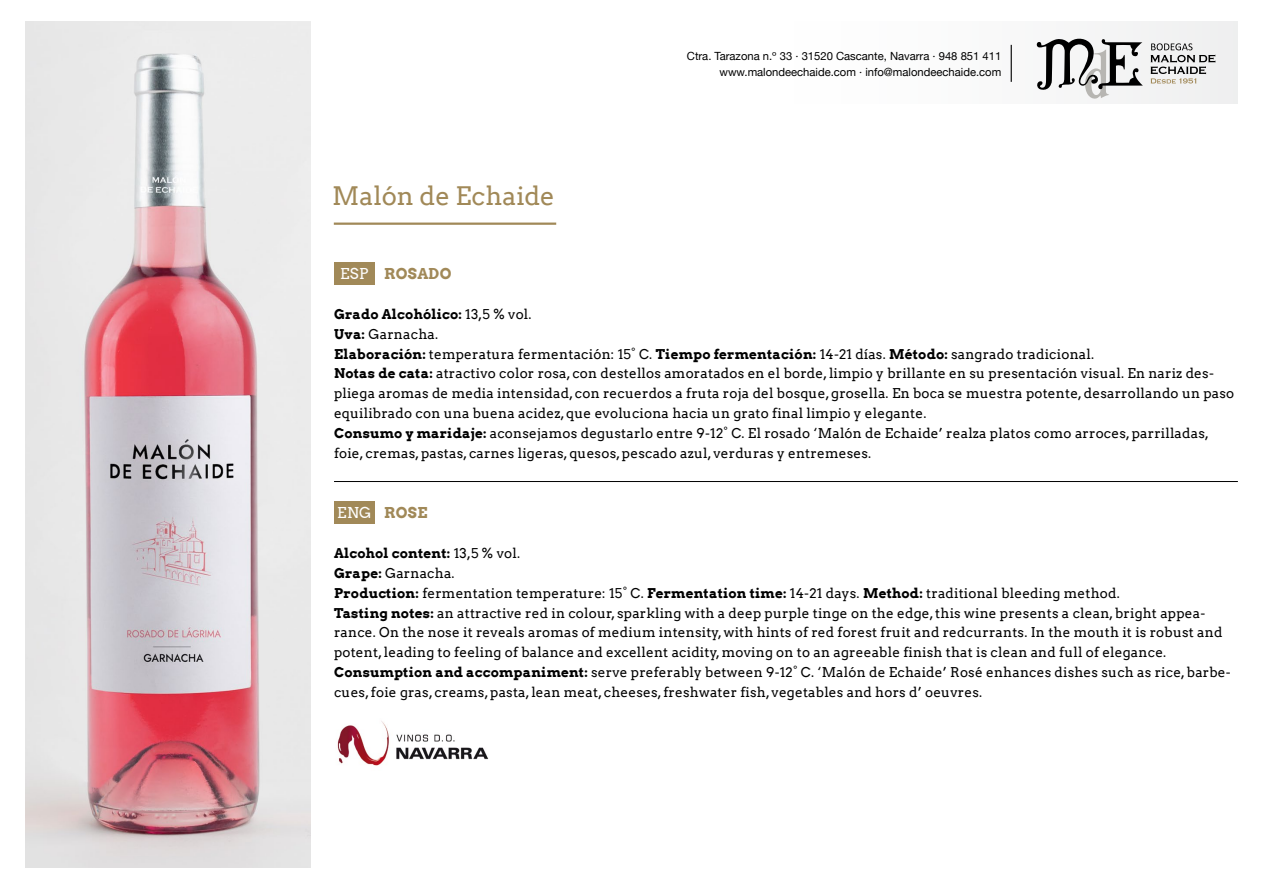
<style>
.page{position:relative;width:1263px;height:893px;background:#fff}
.page>*{position:absolute;margin:0;border:0;box-sizing:border-box;transform-origin:0 0}
.t1{font:25.5px "Arvo";color:#a18958}
.t2{font:700 15px "Arvo";letter-spacing:.02em;color:#a18958}
.t3{font:13.5px/19.8px "Arvo";letter-spacing:.015em;color:#000}
.t4{font:11.25px/16.5px "Helvetica Neue";color:#000;text-align:right}
.s1{font-weight:400;color:#fff}
.s2{font-weight:700}
</style>
<div class="page">
<svg style="left:1036px;top:37px;width:107px;height:62px"></svg>
<svg style="left:1150px;top:43px;width:65px;height:41px"></svg>
<hr style="left:1011px;top:45px;width:1px;height:37px;background:#000">
<hr style="left:334px;top:223px;width:222px;height:2px;background:#a18958">
<div style="left:334px;top:262px;width:41px;height:22px;background:#a18958"></div>
<div style="left:334px;top:501px;width:41px;height:22px;background:#a18958"></div>
<hr style="left:334px;top:481px;width:904px;height:1px;background:#000">
<img style="left:26px;top:21px;width:284px;height:846px">
<img style="left:337px;top:721px;width:152px;height:45px">
<h1 class="t1" style="left:332px;top:181px;width:224px">Malón de Echaide</h1>
<p class="t4" style="left:687px;top:48px;width:316px">Ctra. Tarazona n.º 33 · 31520 Cascante, Navarra · 948 851 411 www.malondeechaide.com · info@malondeechaide.com</p>
<p class="t2" style="left:340px;top:264px;width:113px"><span class="s1">ESP</span> ROSADO</p>
<p class="t3" style="left:334px;top:304px;width:902px"><span class="s2">Grado Alcohólico:</span> 13,5 % vol.<br><span class="s2">Uva:</span> Garnacha.<br><span class="s2">Elaboración:</span> temperatura fermentación: 15° C. <span class="s2">Tiempo fermentación:</span> 14-21 días. <span class="s2">Método:</span> sangrado tradicional.<br><span class="s2">Notas de cata:</span> atractivo color rosa, con destellos amoratados en el borde, limpio y brillante en su presentación visual. En nariz des&shy;pliega aromas de media intensidad, con recuerdos a fruta roja del bosque, grosella. En boca se muestra potente, desarrollando un paso equilibrado con una buena acidez, que evoluciona hacia un grato final limpio y elegante.<br><span class="s2">Consumo y maridaje:</span> aconsejamos degustarlo entre 9-12° C. El rosado ‘Malón de Echaide’ realza platos como arroces, parrilladas, foie, cremas, pastas, carnes ligeras, quesos, pescado azul, verduras y entremeses.</p>
<p class="t2" style="left:337px;top:503px;width:92px"><span class="s1">ENG</span> ROSE</p>
<p class="t3" style="left:334px;top:543px;width:898px"><span class="s2">Alcohol content:</span> 13,5 % vol.<br><span class="s2">Grape:</span> Garnacha.<br><span class="s2">Production:</span> fermentation temperature: 15° C. <span class="s2">Fermentation time:</span> 14-21 days. <span class="s2">Method:</span> traditional bleeding method.<br><span class="s2">Tasting notes:</span> an attractive red in colour, sparkling with a deep purple tinge on the edge, this wine presents a clean, bright appea&shy;rance. On the nose it reveals aromas of medium intensity, with hints of red forest fruit and redcurrants. In the mouth it is robust and potent, leading to feeling of balance and excellent acidity, moving on to an agreeable finish that is clean and full of elegance.<br><span class="s2">Consumption and accompaniment:</span> serve preferably between 9-12° C. ‘Malón de Echaide’ Rosé enhances dishes such as rice, barbe&shy;cues, foie gras, creams, pasta, lean meat, cheeses, freshwater fish, vegetables and hors d’ oeuvres.</p>
</div>
